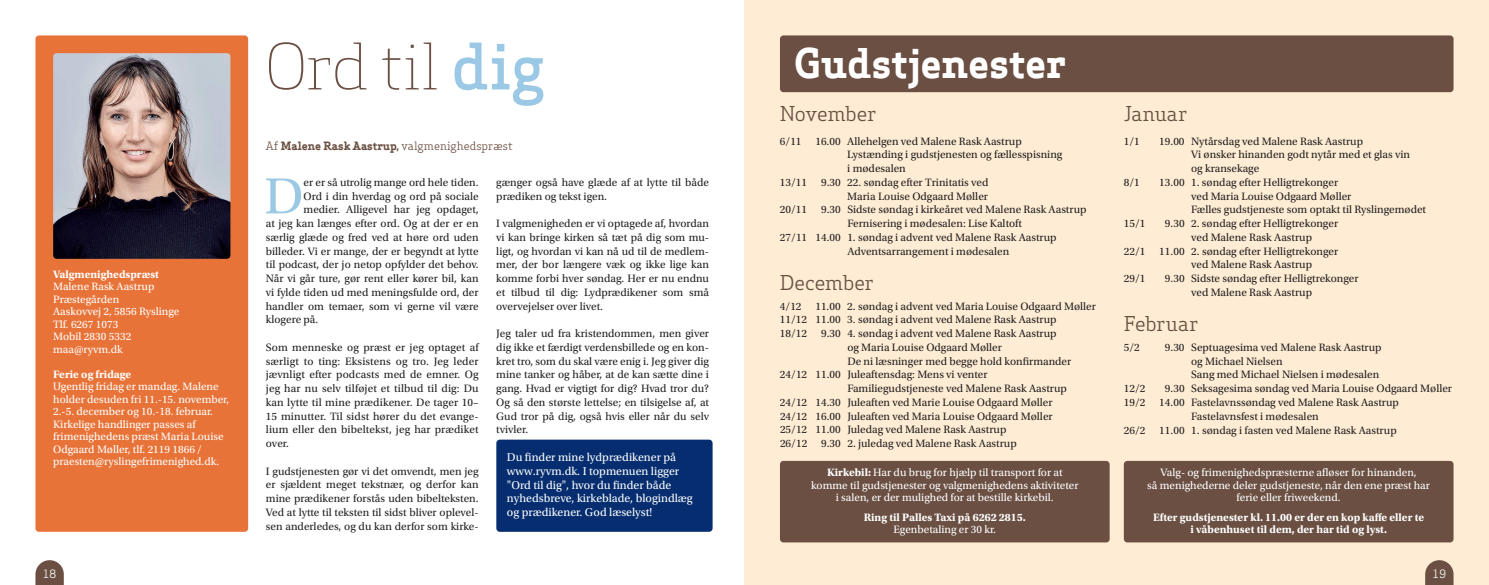
<style>
.page{position:relative;width:1489px;height:585px;background:#fff}
.page>*{position:absolute;margin:0;border:0;box-sizing:border-box;transform-origin:0 0}
.t1{font:300 62.5px "Apex Serif";color:#6a4f42}
.t2{font:53.38px "Utopia Std";color:#9bc9e5}
.t3{font:700 40px "Apex Serif";letter-spacing:-.005em;color:#fff}
.t4{font:20px "Apex Serif";letter-spacing:-.005em;color:#6a4f42}
.t5{font:11.88px/13.8px "Utopia Std";color:#fff}
.t6{font:11.25px/13.8px "Utopia Std";color:#231f20}
.t7{font:11.25px/12.5px "Utopia Std";color:#fff}
.t8{font:700 11.25px/12.5px "Utopia Std";color:#fff;text-align:center}
.t9{font:11.25px "Apex Serif";color:#6a4f42}
.t10{font:11.25px "Apex Serif";color:#fff}
.s1{font-weight:500;color:#9bc9e5}
.s2{font-weight:700}
</style>
<div class="page">
<div style="left:35px;top:35px;width:213px;height:496px;background:#e87338;border-radius:4px"></div>
<div style="left:744px;top:0;width:744px;height:585px;background:#feedd4"></div>
<img style="left:53px;top:53px;width:177px;height:206px">
<svg style="left:35px;top:560px;width:29px;height:25px"></svg>
<svg style="left:1425px;top:560px;width:28px;height:25px"></svg>
<div style="left:780px;top:35px;width:673px;height:57px;background:#6a4f42;border-radius:4px"></div>
<div style="left:780px;top:461px;width:329px;height:81px;background:#6a4f42;border-radius:4px"></div>
<div style="left:1123px;top:461px;width:330px;height:81px;background:#6a4f42;border-radius:4px"></div>
<div style="left:496px;top:439px;width:216px;height:92px;background:#052d6f;border-radius:4px"></div>
<p class="t8" style="left:53px;top:268px;width:107px">Valgmenighedspræst</p>
<p class="t7" style="left:53px;top:280px;width:128px">Malene Rask Aastrup<br>Præstegården<br>Aaskovvej 2, 5856 Ryslinge<br>Tlf. 6267 1073<br>Mobil 2830 5332 maa@ryvm.dk</p>
<p class="t8" style="left:53px;top:368px;width:80px">Ferie og fridage</p>
<p class="t7" style="left:53px;top:380px;width:178px">Ugentlig fridag er mandag. Malene holder desuden fri 11.-15. november, 2.-5. december og 10.-18. februar.<br>Kirkelige handlinger passes af frimenighedens præst Maria Louise Odgaard Møller, tlf. 2119 1866 / praesten@ryslingefrimenighed.dk.</p>
<h1 class="t1" style="left:266px;top:27px;width:281px">Ord til <span class="s1">dig</span></h1>
<p class="t9" style="left:266px;top:139px;width:248px">Af <span class="s2">Malene Rask Aastrup,</span> valgmenighedspræst</p>
<h2 class="t2" style="left:264px;top:167px;width:41px">D</h2>
<p class="t6" style="left:303px;top:175px;width:176px">er er så utrolig mange ord hele tiden.</p>
<p class="t6" style="left:303px;top:189px;width:176px">Ord i din hverdag og ord på sociale</p>
<p class="t6" style="left:303px;top:203px;width:176px">medier. Alligevel har jeg opdaget,</p>
<p class="t6" style="left:266px;top:217px;width:214px">at jeg kan længes efter ord. Og at der er en</p>
<p class="t6" style="left:266px;top:230px;width:214px">særlig glæde og fred ved at høre ord uden</p>
<p class="t6" style="left:266px;top:244px;width:214px">billeder. Vi er mange, der er begyndt at lytte</p>
<p class="t6" style="left:266px;top:258px;width:214px">til podcast, der jo netop opfylder det behov.</p>
<p class="t6" style="left:266px;top:272px;width:214px">Når vi går ture, gør rent eller kører bil, kan</p>
<p class="t6" style="left:266px;top:285px;width:214px">vi fylde tiden ud med meningsfulde ord, der</p>
<p class="t6" style="left:266px;top:299px;width:214px">handler om temaer, som vi gerne vil være</p>
<p class="t6" style="left:266px;top:313px;width:54px">klogere på.</p>
<p class="t6" style="left:266px;top:340px;width:214px;text-align:justify">Som menneske og præst er jeg optaget af særligt to ting: Eksistens og tro. Jeg leder jævnligt efter podcasts med de emner. Og jeg har nu selv tilføjet et tilbud til dig: Du kan lytte til mine prædikener. De tager 10– 15 minutter. Til sidst hører du det evange&shy;lium eller den bibeltekst, jeg har prædiket over.</p>
<p class="t6" style="left:266px;top:464px;width:214px;text-align:justify">I gudstjenesten gør vi det omvendt, men jeg er sjældent meget tekstnær, og derfor kan mine prædikener forstås uden bibelteksten.<br>Ved at lytte til teksten til sidst bliver oplevel&shy;sen anderledes, og du kan derfor som kirke-</p>
<p class="t6" style="left:496px;top:175px;width:214px">gænger også have glæde af at lytte til både prædiken og tekst igen.</p>
<p class="t6" style="left:496px;top:217px;width:214px;text-align:justify">I valgmenigheden er vi optagede af, hvordan vi kan bringe kirken så tæt på dig som mu&shy;ligt, og hvordan vi kan nå ud til de medlem&shy;mer, der bor længere væk og ikke lige kan komme forbi hver søndag. Her er nu endnu et tilbud til dig: Lydprædikener som små overvejelser over livet.</p>
<p class="t6" style="left:496px;top:327px;width:214px;text-align:justify">Jeg taler ud fra kristendommen, men giver dig ikke et færdigt verdensbillede og en kon&shy;kret tro, som du skal være enig i. Jeg giver dig mine tanker og håber, at de kan sætte dine i gang. Hvad er vigtigt for dig? Hvad tror du?<br>Og så den største lettelse; en tilsigelse af, at Gud tror på dig, også hvis eller når du selv tvivler.</p>
<p class="t5" style="left:507px;top:450px;width:187px">Du finder mine lydprædikener på www.ryvm.dk. I topmenuen ligger "Ord til dig", hvor du finder både nyhedsbreve, kirkeblade, blogindlæg og prædikener. God læselyst!</p>
<h3 class="t3" style="left:794px;top:37px;width:274px">Gudstjenester</h3>
<h3 class="t4" style="left:780px;top:101px;width:98px">November</h3>
<p class="t6" style="left:780px;top:134px;width:243px">6/11 16.00 Allehelgen ved Malene Rask Aastrup</p>
<p class="t6" style="left:847px;top:148px;width:216px">Lystænding i gudstjenesten og fællesspisning</p>
<p class="t6" style="left:847px;top:162px;width:60px">i mødesalen</p>
<p class="t6" style="left:780px;top:175px;width:210px">13/11 9.30 22. søndag efter Trinitatis ved</p>
<p class="t6" style="left:847px;top:189px;width:142px">Maria Louise Odgaard Møller</p>
<p class="t6" style="left:780px;top:203px;width:308px">20/11 9.30 Sidste søndag i kirkeåret ved Malene Rask Aastrup</p>
<p class="t6" style="left:847px;top:217px;width:176px">Fernisering i mødesalen: Lise Kaltoft</p>
<p class="t6" style="left:780px;top:230px;width:278px">27/11 14.00 1. søndag i advent ved Malene Rask Aastrup</p>
<p class="t6" style="left:847px;top:244px;width:163px">Adventsarrangement i mødesalen</p>
<h3 class="t4" style="left:780px;top:269px;width:96px">December</h3>
<p class="t6" style="left:780px;top:299px;width:317px">4/12 11.00 2. søndag i advent ved Maria Louise Odgaard Møller</p>
<p class="t6" style="left:780px;top:313px;width:278px">11/12 11.00 3. søndag i advent ved Malene Rask Aastrup</p>
<p class="t6" style="left:780px;top:327px;width:278px">18/12 9.30 4. søndag i advent ved Malene Rask Aastrup</p>
<p class="t6" style="left:847px;top:340px;width:156px">og Maria Louise Odgaard Møller</p>
<p class="t6" style="left:847px;top:354px;width:225px">De ni læsninger med begge hold konfirmander</p>
<p class="t6" style="left:780px;top:368px;width:209px">24/12 11.00 Juleaftensdag: Mens vi venter</p>
<p class="t6" style="left:847px;top:382px;width:221px">Familiegudstjeneste ved Malene Rask Aastrup</p>
<p class="t6" style="left:780px;top:395px;width:274px">24/12 14.30 Juleaften ved Marie Louise Odgaard Møller</p>
<p class="t6" style="left:780px;top:409px;width:274px">24/12 16.00 Juleaften ved Maria Louise Odgaard Møller</p>
<p class="t6" style="left:780px;top:423px;width:228px">25/12 11.00 Juledag ved Malene Rask Aastrup</p>
<p class="t6" style="left:780px;top:437px;width:238px">26/12 9.30 2. juledag ved Malene Rask Aastrup</p>
<p class="t7" style="left:811px;top:466px;width:269px;text-align:center"><span class="s2">Kirkebil:</span> Har du brug for hjælp til transport for at komme til gudstjenester og valgmenighedens aktiviteter i salen, er der mulighed for at bestille kirkebil.</p>
<p class="t8" style="left:863px;top:511px;width:163px">Ring til Palles Taxi på 6262 2815.</p>
<p class="t7" style="left:893px;top:523px;width:104px">Egenbetaling er 30 kr.</p>
<h3 class="t4" style="left:1123px;top:101px;width:65px">Januar</h3>
<p class="t6" style="left:1123px;top:134px;width:18px">1/1</p>
<p class="t6" style="left:1191px;top:134px;width:220px;text-indent:-32px">19.00 Nytårsdag ved Malene Rask Aastrup<br>Vi ønsker hinanden godt nytår med et glas vin og kransekage</p>
<p class="t6" style="left:1123px;top:175px;width:18px">8/1</p>
<p class="t6" style="left:1191px;top:175px;width:236px;text-indent:-32px">13.00 1. søndag efter Helligtrekonger<br>ved Maria Louise Odgaard Møller<br>Fælles gudstjeneste som optakt til Ryslingemødet</p>
<p class="t6" style="left:1123px;top:217px;width:23px">15/1</p>
<p class="t6" style="left:1164px;top:217px;width:175px">9.30 2. søndag efter Helligtrekonger</p>
<p class="t6" style="left:1191px;top:230px;width:122px">ved Malene Rask Aastrup</p>
<p class="t6" style="left:1123px;top:244px;width:216px">22/1 11.00 2. søndag efter Helligtrekonger</p>
<p class="t6" style="left:1191px;top:258px;width:122px">ved Malene Rask Aastrup</p>
<p class="t6" style="left:1123px;top:272px;width:23px">29/1</p>
<p class="t6" style="left:1191px;top:272px;width:169px;text-indent:-26px">9.30 Sidste søndag efter Helligtrekonger ved Malene Rask Aastrup</p>
<h3 class="t4" style="left:1123px;top:311px;width:76px">Februar</h3>
<p class="t6" style="left:1123px;top:340px;width:18px">5/2</p>
<p class="t6" style="left:1191px;top:340px;width:192px;text-indent:-26px">9.30 Septuagesima ved Malene Rask Aastrup og Michael Nielsen<br>Sang med Michael Nielsen i mødesalen</p>
<p class="t6" style="left:1123px;top:382px;width:23px">12/2</p>
<p class="t6" style="left:1164px;top:382px;width:288px">9.30 Seksagesima søndag ved Maria Louise Odgaard Møller</p>
<p class="t6" style="left:1123px;top:395px;width:277px">19/2 14.00 Fastelavnssøndag ved Malene Rask Aastrup</p>
<p class="t6" style="left:1191px;top:409px;width:129px">Fastelavnsfest i mødesalen</p>
<p class="t6" style="left:1123px;top:423px;width:274px">26/2 11.00 1. søndag i fasten ved Malene Rask Aastrup</p>
<p class="t7" style="left:1147px;top:466px;width:284px;text-align:center">Valg- og frimenighedspræsterne afløser for hinanden,<br>så menighederne deler gudstjeneste, når den ene præst har ferie eller friweekend.</p>
<p class="t8" style="left:1153px;top:511px;width:272px">Efter gudstjenester kl. 11.00 er der en kop kaffe eller te i våbenhuset til dem, der har tid og lyst.</p>
<p class="t10" style="left:43px;top:566px;width:15px">18</p>
<p class="t10" style="left:1432px;top:566px;width:15px">19</p>
</div>
